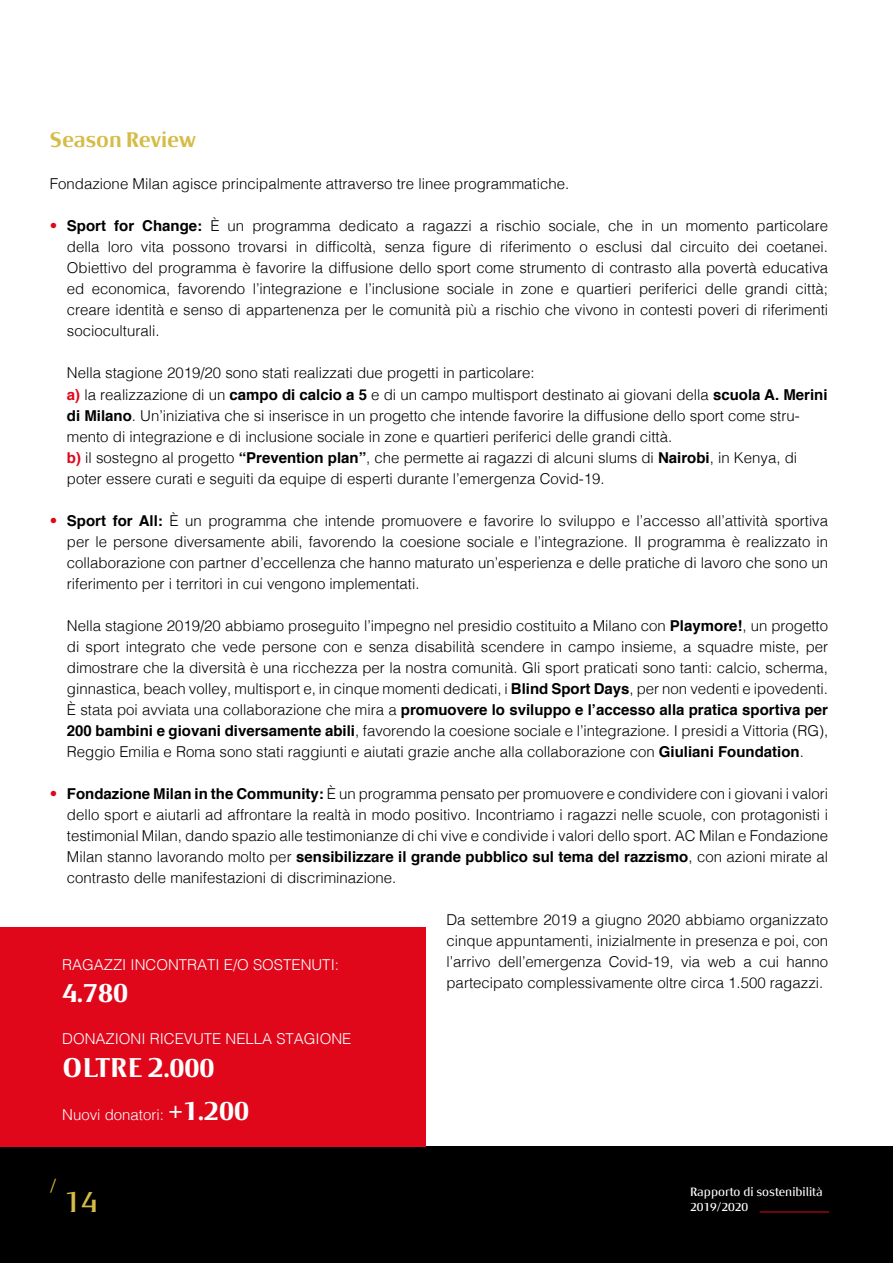
<style>
.page{position:relative;width:893px;height:1263px;background:#fff}
.page>*{position:absolute;margin:0;border:0;box-sizing:border-box;transform-origin:0 0}
.t1{font:30px "Milan Type Rev";color:#d6bc47}
.t2{font:700 27px "Milan Type Rev";letter-spacing:.01em;color:#fff}
.t3{font:700 21px "Milan Type Rev";color:#d6bc47}
.t4{font:18px "Milan Type Rev";color:#d6bc47}
.t5{font:300 15px/21px "Helvetica";color:#000;text-align:justify}
.t6{font:300 15px "Helvetica";color:#fff}
.t7{font:12px "Milan Type Rev";color:#fff}
.s1{color:#e0071b}
.s2{font-weight:700}
.s3{font-weight:700;color:#e0071b}
.s4{font-family:"Milan Type Rev";font-weight:700;font-size:27px}
</style>
<div class="page">
<div style="left:0;top:1146px;width:893px;height:117px;background:#000"></div>
<hr style="left:760px;top:1211px;width:69px;height:1px;background:#e0071b">
<div style="left:0;top:927px;width:425px;height:219px;background:#e0071b"></div>
<h3 class="t3" style="left:50px;top:128px;width:147px">Season Review</h3>
<p class="t5" style="left:50px;top:173px;width:521px">Fondazione Milan agisce principalmente attraverso tre linee programmatiche.</p>
<p class="t5" style="left:67px;top:215px;width:763px;text-indent:-17px"><span class="s1">•</span> <span class="s2">Sport for Change:</span> È un programma dedicato a ragazzi a rischio sociale, che in un momento particolare della loro vita possono trovarsi in difficoltà, senza figure di riferimento o esclusi dal circuito dei coetanei.<br>Obiettivo del programma è favorire la diffusione dello sport come strumento di contrasto alla povertà educativa ed economica, favorendo l’integrazione e l’inclusione sociale in zone e quartieri periferici delle grandi città; creare identità e senso di appartenenza per le comunità più a rischio che vivono in contesti poveri di riferimenti socioculturali.</p>
<p class="t5" style="left:67px;top:362px;width:762px;text-align:left">Nella stagione 2019/20 sono stati realizzati due progetti in particolare:<br><span class="s3">a)</span> la realizzazione di un <span class="s2">campo di calcio a 5</span> e di un campo multisport destinato ai giovani della <span class="s2">scuola A. Merini di Milano</span>. Un’iniziativa che si inserisce in un progetto che intende favorire la diffusione dello sport come stru&shy;mento di integrazione e di inclusione sociale in zone e quartieri periferici delle grandi città.<br><span class="s3">b)</span> il sostegno al progetto <span class="s2">“Prevention plan”</span>, che permette ai ragazzi di alcuni slums di <span class="s2">Nairobi</span>, in Kenya, di poter essere curati e seguiti da equipe di esperti durante l’emergenza Covid-19.</p>
<p class="t5" style="left:67px;top:509px;width:763px;text-indent:-17px"><span class="s1">•</span> <span class="s2">Sport for All:</span> È un programma che intende promuovere e favorire lo sviluppo e l’accesso all’attività sportiva per le persone diversamente abili, favorendo la coesione sociale e l’integrazione. Il programma è realizzato in collaborazione con partner d’eccellenza che hanno maturato un’esperienza e delle pratiche di lavoro che sono un riferimento per i territori in cui vengono implementati.</p>
<p class="t5" style="left:67px;top:614px;width:763px">Nella stagione 2019/20 abbiamo proseguito l’impegno nel presidio costituito a Milano con <span class="s2">Playmore!</span>, un progetto di sport integrato che vede persone con e senza disabilità scendere in campo insieme, a squadre miste, per dimostrare che la diversità è una ricchezza per la nostra comunità. Gli sport praticati sono tanti: calcio, scherma, ginnastica, beach volley, multisport e, in cinque momenti dedicati, i <span class="s2">Blind Sport Days</span>, per non vedenti e ipovedenti.<br>È stata poi avviata una collaborazione che mira a <span class="s2">promuovere lo sviluppo e l’accesso alla pratica sportiva per 200 bambini e giovani diversamente abili</span>, favorendo la coesione sociale e l’integrazione. I presidi a Vittoria (RG), Reggio Emilia e Roma sono stati raggiunti e aiutati grazie anche alla collaborazione con <span class="s2">Giuliani Foundation</span>.</p>
<p class="t5" style="left:67px;top:782px;width:763px;text-indent:-17px"><span class="s1">•</span> <span class="s2">Fondazione Milan in the Community:</span> È un programma pensato per promuovere e condividere con i giovani i valori dello sport e aiutarli ad affrontare la realtà in modo positivo. Incontriamo i ragazzi nelle scuole, con protagonisti i testimonial Milan, dando spazio alle testimonianze di chi vive e condivide i valori dello sport. AC Milan e Fondazione Milan stanno lavorando molto per <span class="s2">sensibilizzare il grande pubblico sul tema del razzismo</span>, con azioni mirate al contrasto delle manifestazioni di discriminazione.</p>
<p class="t5" style="left:446px;top:908px;width:383px">Da settembre 2019 a giugno 2020 abbiamo organizzato cinque appuntamenti, inizialmente in presenza e poi, con l’arrivo dell’emergenza Covid-19, via web a cui hanno partecipato complessivamente oltre circa 1.500 ragazzi.</p>
<p class="t6" style="left:62px;top:952px;width:278px">RAGAZZI INCONTRATI E/O SOSTENUTI:</p>
<h2 class="t2" style="left:62px;top:978px;width:67px">4.780</h2>
<p class="t6" style="left:62px;top:1026px;width:291px">DONAZIONI RICEVUTE NELLA STAGIONE</p>
<h2 class="t2" style="left:63px;top:1052px;width:154px">OLTRE 2.000</h2>
<p class="t6" style="left:62px;top:1101px;width:188px">Nuovi donatori: <span class="s4">+1.200</span></p>
<p class="t4" style="left:50px;top:1175px;width:8px">/</p>
<p class="t7" style="left:690px;top:1185px;width:134px">Rapporto di sostenibilità</p>
<h1 class="t1" style="left:64px;top:1184px;width:35px">14</h1>
<p class="t7" style="left:690px;top:1200px;width:60px">2019/2020</p>
</div>
